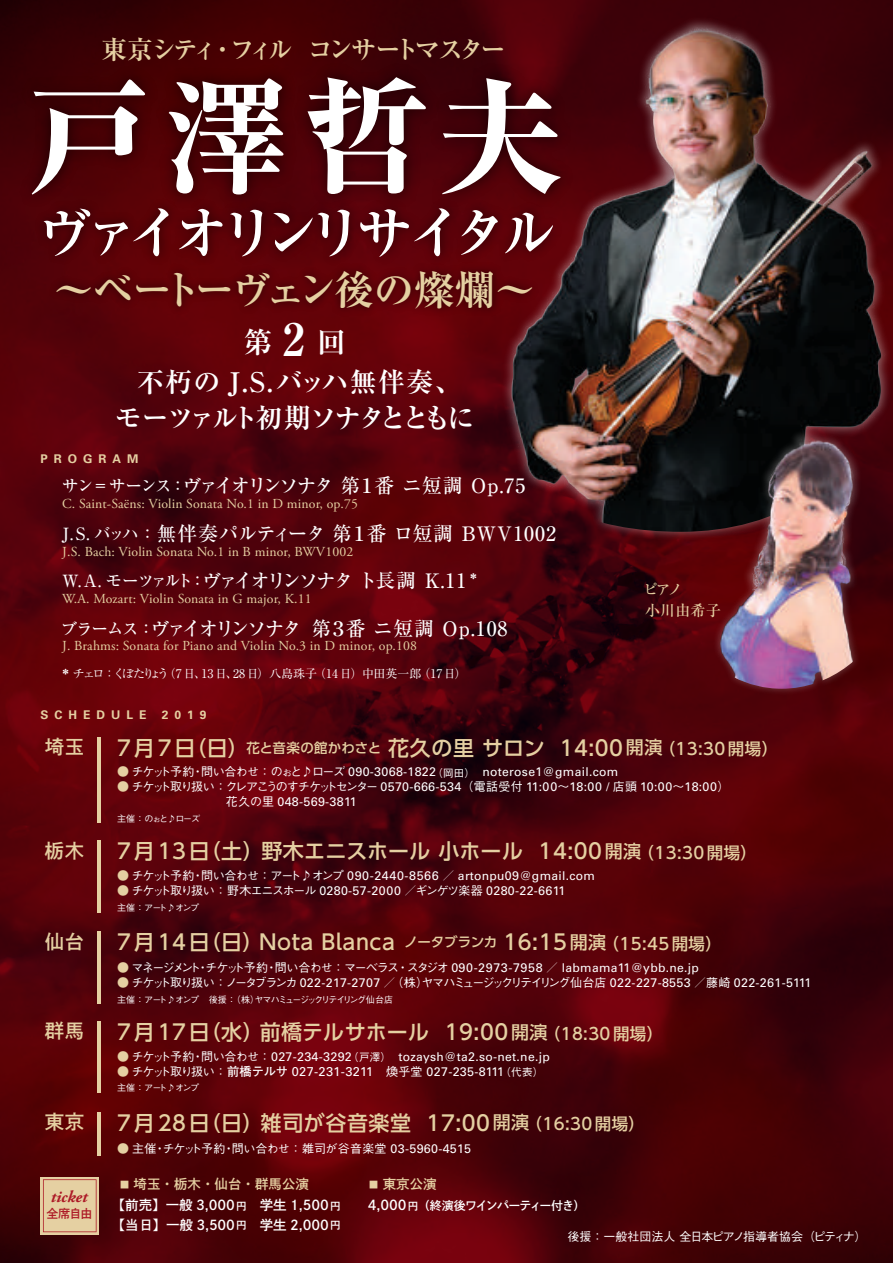
<style>
.page{position:relative;width:893px;height:1263px;background:#fff}
.page>*{position:absolute;margin:0;border:0;box-sizing:border-box;transform-origin:0 0}
.t1{font:700 57px "Ryumin Pro";letter-spacing:-.18em;color:#fff}
.t2{font:700 40.5px "Ryumin Pro";letter-spacing:-.09em;color:#e5d0a2}
.t3{font:700 28.95px "Ryumin Pro";color:#fff}
.t4{font:700 27px/36px "Ryumin Pro";letter-spacing:-.11em;color:#fff;text-align:center}
.t5{font:700 25.5px "Ryumin Pro";letter-spacing:-.155em;color:#e5d0a2}
.t6{font:500 21px "UD Shin Go Pro";letter-spacing:.025em;color:#e5d0a2}
.t7{font:500 19.95px "Ryumin Pro";letter-spacing:-.125em;color:#fff}
.t8{font:500 19.95px "Ryumin Pro";letter-spacing:.035em;color:#fff}
.t9{font:500 19.95px "Ryumin Pro";letter-spacing:-.15em;color:#fff}
.t10{font:19.5px "Shuei Go Kin Std B";letter-spacing:.025em;color:#e5d0a2}
.t11{font:italic 700 16.5px "Adobe Garamond Pro";color:#ad1926}
.t12{font:500 15px/21px "Ryumin Pro";letter-spacing:.01em;color:#e5d0a2}
.t13{font:13.8px "Adobe Garamond Pro";letter-spacing:.01em;color:#e5d0a2}
.t14{font:13.5px/19.5px "Shuei Go Kin Std B";color:#fff}
.t15{font:13.5px "Shuei Go Kin Std B";color:#e5d0a2}
.t16{font:12.45px "Univers";letter-spacing:.025em;color:#fff}
.t17{font:12.15px "Univers";letter-spacing:.025em;color:#fff}
.t18{font:500 12px "Gothic BBB Pro";letter-spacing:-.095em;color:#fff}
.t19{font:500 12px "Gothic BBB Pro";letter-spacing:-.16em;color:#fff}
.t20{font:500 12px "Gothic BBB Pro";letter-spacing:-.12em;color:#fff}
.t21{font:500 12px "Gothic BBB Pro";letter-spacing:-.075em;color:#fff}
.t22{font:12px "Ryumin Pro";letter-spacing:-.01em;color:#fff}
.t23{font:500 12px "Gothic BBB Pro";letter-spacing:-.02em;color:#fff}
.t24{font:500 12px "Gothic BBB Pro";color:#fff}
.t25{font:12px "Shuei Go Kin Std B";letter-spacing:-.07em;color:#fff}
.t26{font:700 12px "Univers";letter-spacing:.5em;color:#e5d0a2}
.t27{font:12px "Shuei Go Kin Std B";color:#ad1926}
.t28{font:500 9px "Gothic BBB Pro";letter-spacing:-.16em;color:#fff}
.t29{font:500 9px "Gothic BBB Pro";letter-spacing:-.13em;color:#fff}
.t30{font:500 9px "Gothic BBB Pro";color:#e5d0a2}
.s1{font-size:44.55px}
.s2{font-size:16.8px}
.s3{font-weight:500;font-size:19.05px}
.s4{font-size:13.5px}
.s5{font-size:18px}
.s6{font-size:16.5px}
.s7{color:#e5d0a2}
.s8{font-family:"Univers";font-weight:400;font-size:12.45px}
.s9{font-family:"Univers";font-weight:400;font-size:12.15px}
.s10{font-size:10.5px}
.s11{font-family:"Gothic BBB Pro";font-weight:500;font-size:12px}
.s12{font-size:12.15px}
.s13{font-family:"Gothic BBB Pro";font-weight:500;font-size:12px;color:#e5d0a2}
.s14{font-size:12.45px}
.s15{font-family:"Gothic BBB Pro";font-weight:500;font-size:10.5px}
.s16{font-family:"Futo Go B101 Pro";font-weight:700;font-size:12.3px}
.s17{font-family:"Univers";font-weight:400;font-size:12.75px}
</style>
<div class="page">
<img style="left:0;top:0;width:893px;height:1263px">
<img style="left:442px;top:0;width:451px;height:579px">
<img style="left:477px;top:3px;width:416px;height:529px">
<img style="left:647px;top:381px;width:246px;height:481px">
<img style="left:658px;top:411px;width:235px;height:278px">
<div style="left:40px;top:1177px;width:59px;height:58px;background:linear-gradient(to right,#e5cfa1,#e5d0a2)"></div>
<svg style="left:43px;top:1179px;width:54px;height:53px;background:#e2c69b"></svg>
<img style="left:11px;top:59px;width:137px;height:156px">
<svg style="left:32px;top:79px;width:113px;height:109px"></svg>
<img style="left:148px;top:58px;width:139px;height:130px">
<svg style="left:169px;top:78px;width:114px;height:110px"></svg>
<img style="left:287px;top:57px;width:160px;height:131px">
<svg style="left:308px;top:77px;width:114px;height:111px"></svg>
<img style="left:422px;top:58px;width:159px;height:157px">
<svg style="left:442px;top:78px;width:118px;height:110px"></svg>
<img style="left:42px;top:286px;width:505px;height:43px">
<img style="left:25px;top:188px;width:546px;height:98px">
<hr style="left:98px;top:840px;width:3px;height:72px;background:#e5d0a2">
<hr style="left:98px;top:931px;width:3px;height:73px;background:#e5d0a2">
<hr style="left:98px;top:1021px;width:3px;height:72px;background:#e5d0a2">
<hr style="left:98px;top:1112px;width:3px;height:44px;background:#e5d0a2">
<hr style="left:98px;top:737px;width:3px;height:85px;background:#e5d0a2">
<h3 class="t5" style="left:102px;top:30px;width:406px">東京シティ・フィル コンサートマスター</h3>
<h1 class="t1" style="left:36px;top:187px;width:522px">ヴァイオリンリサイタル</h1>
<h2 class="t2" style="left:53px;top:257px;width:483px">～ベートーヴェン後の燦爛～</h2>
<h3 class="t3" style="left:243px;top:319px;width:104px">第<span class="s1">2</span>回</h3>
<h3 class="t4" style="left:115px;top:362px;width:361px">不朽の J.S.バッハ無伴奏、<br>モーツァルト初期ソナタとともに</h3>
<p class="t26" style="left:40px;top:452px;width:100px">PROGRAM</p>
<h3 class="t7" style="left:62px;top:470px;width:465px"><span class="s2">サン = サーンス：</span>ヴァイオリンソナタ 第１番 ニ短調 Op.75</h3>
<p class="t13" style="left:62px;top:495px;width:297px">C. Saint-Saëns: Violin Sonata No.1 in D minor, op.75</p>
<h3 class="t8" style="left:62px;top:518px;width:495px"><span class="s2">J. S. バッハ：</span>無伴奏パルティータ 第１番 ロ短調 BWV1002</h3>
<p class="t13" style="left:62px;top:543px;width:293px">J.S. Bach: Violin Sonata No.1 in B minor, BWV1002</p>
<h3 class="t9" style="left:62px;top:565px;width:416px"><span class="s2">W. A. モーツァルト：</span>ヴァイオリンソナタ｠ト長調 K.1 1 *</h3>
<p class="t13" style="left:62px;top:591px;width:251px">W.A. Mozart: Violin Sonata in G major, K.11</p>
<h3 class="t7" style="left:61px;top:613px;width:448px"><span class="s2">ブラームス：</span>ヴァイオリンソナタ｠第３番 ニ短調 Op.108</h3>
<p class="t13" style="left:62px;top:637px;width:356px">J. Brahms: Sonata for Piano and Violin No.3 in D minor, op.108</p>
<p class="t22" style="left:62px;top:664px;width:406px"><span class="s3">*</span> チェロ：くぼたりょう（7 日、13 日、28 日）八島珠子（14 日）中田英一郎（17 日）</p>
<p class="t26" style="left:40px;top:707px;width:108px">SCHEDULE</p>
<p class="t26" style="left:162px;top:707px;width:46px">2019</p>
<p class="t12" style="left:643px;top:578px;width:79px">ピアノ<br>小川由希子</p>
<h3 class="t10" style="left:45px;top:733px;width:41px">埼玉</h3>
<h3 class="t6" style="left:117px;top:731px;width:663px">7月7日（日）<span class="s4">花と音楽の館かわさと</span> 花久の里 サロン 14:00<span class="s5">開演</span><span class="s6">（13:30開場）</span></h3>
<p class="t18" style="left:117px;top:762px;width:503px"><span class="s7">●</span> チケット予約・問い合わせ：のぉと♪ローズ <span class="s8">090</span><span class="s9">-</span><span class="s8">3068</span><span class="s9">-</span><span class="s8">1822</span><span class="s10">（岡田）</span> <span class="s9">noterose</span><span class="s8">1</span><span class="s9">@gmail.com</span></p>
<p class="t20" style="left:117px;top:777px;width:614px"><span class="s7">●</span> チケット取り扱い：クレアこうのすチケットセンター <span class="s8">0570</span><span class="s9">-</span><span class="s8">666</span><span class="s9">-</span><span class="s8">534</span>（電話受付 <span class="s8">11</span><span class="s9">:</span><span class="s8">00</span>～<span class="s8">18</span><span class="s9">:</span><span class="s8">00</span> <span class="s9">/</span> 店頭 <span class="s8">10</span><span class="s9">:</span><span class="s8">00</span>～<span class="s8">18</span><span class="s9">:</span><span class="s8">00</span>）</p>
<p class="t16" style="left:226px;top:794px;width:132px"><span class="s11">花久の里</span> 048<span class="s12">-</span>569<span class="s12">-</span>3811</p>
<p class="t29" style="left:117px;top:811px;width:85px">主催：のぉと♪ローズ</p>
<h3 class="t10" style="left:45px;top:837px;width:41px">栃木</h3>
<h3 class="t6" style="left:117px;top:834px;width:642px">7月13日（土）野木エニスホール 小ホール 14:00<span class="s5">開演</span><span class="s6">（13:30開場）</span></h3>
<p class="t21" style="left:117px;top:866px;width:479px"><span class="s7">●</span> チケット予約・問い合わせ：アート♪オンプ <span class="s8">090</span><span class="s9">-</span><span class="s8">2440</span><span class="s9">-</span><span class="s8">8566</span> ／ <span class="s9">artonpu</span><span class="s8">09</span><span class="s9">@gmail.com</span></p>
<p class="t18" style="left:117px;top:881px;width:450px"><span class="s7">●</span> チケット取り扱い：野木エニスホール <span class="s8">0280</span><span class="s9">-</span><span class="s8">57</span><span class="s9">-</span><span class="s8">2000</span> ／ギンゲツ楽器 <span class="s8">0280</span><span class="s9">-</span><span class="s8">22</span><span class="s9">-</span><span class="s8">6611</span></p>
<p class="t29" style="left:117px;top:900px;width:84px">主催：アート♪オンプ</p>
<h3 class="t10" style="left:45px;top:928px;width:41px">仙台</h3>
<h3 class="t6" style="left:117px;top:925px;width:606px">7月14日（日）Nota Blanca <span class="s4">ノータブランカ</span> 16:15<span class="s5">開演</span><span class="s6">（15:45開場）</span></h3>
<p class="t18" style="left:117px;top:958px;width:583px"><span class="s7">●</span> マネージメント・チケット予約・問い合わせ：マーベラス・スタジオ <span class="s8">090</span><span class="s9">-</span><span class="s8">2973</span><span class="s9">-</span><span class="s8">7958</span> ／ <span class="s9">labmama</span><span class="s8">11</span><span class="s9">@ybb.ne.jp</span></p>
<p class="t19" style="left:117px;top:973px;width:696px"><span class="s7">●</span> チケット取り扱い：ノータブランカ <span class="s8">022</span><span class="s9">-</span><span class="s8">217</span><span class="s9">-</span><span class="s8">2707</span> ／（株）ヤマハミュージックリテイリング仙台店 <span class="s8">022</span><span class="s9">-</span><span class="s8">227</span><span class="s9">-</span><span class="s8">8553</span> ／藤崎 <span class="s8">022</span><span class="s9">-</span><span class="s8">261</span><span class="s9">-</span><span class="s8">5111</span></p>
<p class="t28" style="left:117px;top:992px;width:278px">主催：アート♪オンプ　後援：（株）ヤマハミュージックリテイリング仙台店</p>
<h3 class="t10" style="left:45px;top:1017px;width:41px">群馬</h3>
<h3 class="t6" style="left:117px;top:1015px;width:548px">7月17日（水）前橋テルサホール 19:00<span class="s5">開演</span><span class="s6">（18:30開場）</span></h3>
<p class="t17" style="left:117px;top:1049px;width:434px"><span class="s13">●</span> <span class="s11">チケット予約・問い合わせ：</span><span class="s14">027</span>-<span class="s14">234</span>-<span class="s14">3292</span><span class="s15">（戸澤）</span> tozaysh@ta<span class="s14">2</span>.so-net.ne.jp</p>
<p class="t18" style="left:117px;top:1062px;width:428px"><span class="s7">●</span> チケット取り扱い：<span class="s16">前橋テルサ</span> <span class="s17">027</span><span class="s8">-</span><span class="s17">231</span><span class="s8">-</span><span class="s17">3211</span> 煥乎堂 <span class="s8">027</span><span class="s9">-</span><span class="s8">235</span><span class="s9">-</span><span class="s8">8111</span><span class="s10">（代表）</span></p>
<p class="t29" style="left:117px;top:1081px;width:84px">主催：アート♪オンプ</p>
<h3 class="t10" style="left:45px;top:1108px;width:41px">東京</h3>
<h3 class="t6" style="left:117px;top:1105px;width:530px">7月28日（日）雑司が谷音楽堂 17:00<span class="s5">開演</span><span class="s6">（16:30開場）</span></h3>
<p class="t23" style="left:117px;top:1138px;width:356px"><span class="s7">●</span> 主催・チケット予約・問い合わせ：雑司が谷音楽堂 <span class="s8">03</span><span class="s9">-</span><span class="s8">5960</span><span class="s9">-</span><span class="s8">4515</span></p>
<h3 class="t11" style="left:51px;top:1187px;width:38px">ticket</h3>
<p class="t27" style="left:46px;top:1205px;width:47px">全席自由</p>
<p class="t15" style="left:134px;top:1175px;width:177px">埼玉・栃木・仙台・群馬公演</p>
<p class="t15" style="left:383px;top:1175px;width:55px">東京公演</p>
<p class="t30" style="left:120px;top:1177px;width:10px">■</p>
<p class="t30" style="left:369px;top:1177px;width:10px">■</p>
<p class="t14" style="left:112px;top:1195px;width:230px">【前売】一般 3,000<span class="s10">円</span>　学生 1,500<span class="s10">円</span>【当日】一般 3,500<span class="s10">円</span>　学生 2,000<span class="s10">円</span></p>
<p class="t25" style="left:368px;top:1197px;width:219px"><span class="s4">4,000</span><span class="s10">円</span>（終演後ワインパーティー付き）</p>
<p class="t24" style="left:567px;top:1226px;width:301px">後援：一般社団法人 全日本ピアノ指導者協会（ピティナ）</p>
</div>
